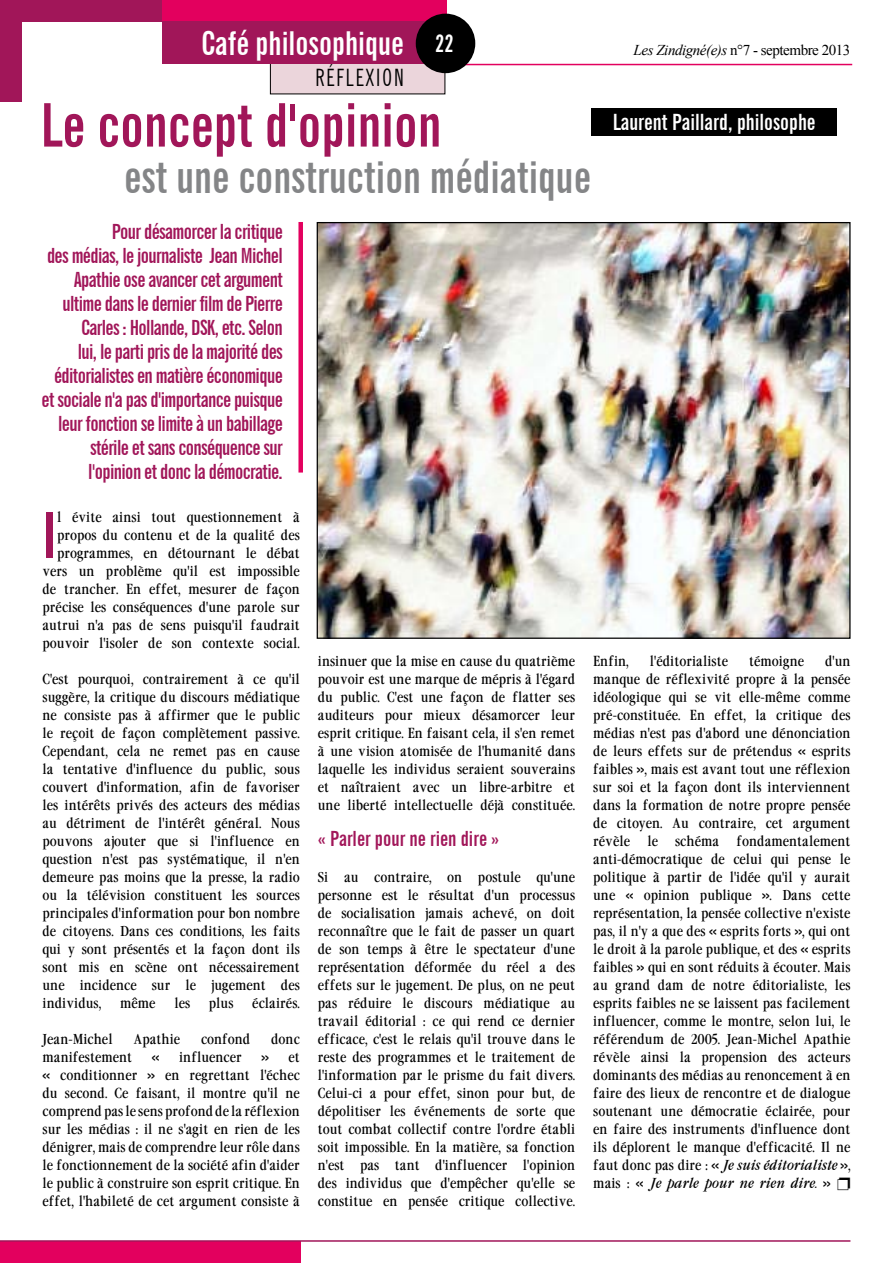
<style>
.page{position:relative;width:893px;height:1263px;background:#fff}
.page>*{position:absolute;margin:0;border:0;box-sizing:border-box;transform-origin:0 0}
.t1{font:700 extra-condensed 63.3px "News Gothic BT";color:#a11659}
.t2{font:700 extra-condensed 60px "News Gothic BT";color:#a11659}
.t3{font:700 extra-condensed 45px "News Gothic BT";color:#848587}
.t4{font:700 extra-condensed 33px "News Gothic BT";color:#fff}
.t5{font:extra-condensed 24px "News Gothic BT";letter-spacing:.09em;color:#000}
.t6{font:700 extra-condensed 22.5px "News Gothic BT";color:#fff}
.t7{font:700 extra-condensed 21px/24px "News Gothic BT";letter-spacing:-.03em;color:#a11659;text-align:right}
.t8{font:15px "Times New Roman";letter-spacing:-.03em;color:#000}
.t9{font:13.5px/18px "Garamond Cond";color:#000;text-align:justify}
.s1{font-size:24px}
.s2{font-style:italic}
</style>
<div class="page">
<div style="left:591px;top:108px;width:246px;height:27px;background:#000"></div>
<div style="left:298px;top:222px;width:5px;height:250px;background:#e3005e"></div>
<img style="left:319px;top:224px;width:530px;height:413px">
<div style="left:158px;top:0;width:288px;height:21px;background:#e3005e"></div>
<div style="left:270px;top:60px;width:175px;height:34px;background:#ebd5db"></div>
<div style="left:162px;top:21px;width:287px;height:43px;background:#a11659"></div>
<hr style="left:447px;top:64px;width:405px;height:1px;background:#e3005e">
<div style="left:0;top:0;width:22px;height:102px;background:#a11659"></div>
<div style="left:0;top:0;width:162px;height:21px;background:#a11659"></div>
<div style="left:416px;top:14px;width:59px;height:59px;background:#000;border-radius:50%"></div>
<div style="left:0;top:1242px;width:301px;height:21px;background:#e3005e"></div>
<hr style="left:0;top:1240px;width:850px;height:2px;background:#a11659">
<h3 class="t4" style="left:201px;top:24px;width:255px">Café philosophique <span class="s1">22</span></h3>
<h3 class="t5" style="left:315px;top:63px;width:90px">RÉFLEXION</h3>
<h2 class="t2" style="left:40px;top:89px;width:402px">Le concept d'opinion</h2>
<h3 class="t3" style="left:124px;top:150px;width:468px">est une construction médiatique</h3>
<p class="t7" style="left:42px;top:220px;width:243px">Pour désamorcer la critique<br>des médias, le journaliste Jean Michel Apathie ose avancer cet argument ultime dans le dernier film de Pierre Carles : Hollande, DSK, etc. Selon<br>lui, le parti pris de la majorité des éditorialistes en matière économique et sociale n'a pas d'importance puisque leur fonction se limite à un babillage stérile et sans conséquence sur l'opinion et donc la démocratie.</p>
<p class="t8" style="left:634px;top:40px;width:218px"><span class="s2">Les Zindigné(e)s</span> n°7 - septembre 2013</p>
<h3 class="t6" style="left:613px;top:108px;width:204px">Laurent Paillard, philosophe</h3>
<p class="t9" style="left:43px;top:508px;width:259px;text-align:right">l évite ainsi tout questionnement à propos du contenu et de la qualité des programmes, en détournant le débat vers un problème qu'il est impossible de trancher. En effet, mesurer de façon précise les conséquences d'une parole sur autrui n'a pas de sens puisqu'il faudrait pouvoir l'isoler de son contexte social.</p>
<p class="t9" style="left:43px;top:670px;width:259px">C'est pourquoi, contrairement à ce qu'il suggère, la critique du discours médiatique ne consiste pas à affirmer que le public le reçoit de façon complètement passive.<br>Cependant, cela ne remet pas en cause la tentative d'influence du public, sous couvert d'information, afin de favoriser les intérêts privés des acteurs des médias au détriment de l'intérêt général. Nous pouvons ajouter que si l'influence en question n'est pas systématique, il n'en demeure pas moins que la presse, la radio ou la télévision constituent les sources principales d'information pour bon nombre de citoyens. Dans ces conditions, les faits qui y sont présentés et la façon dont ils sont mis en scène ont nécessairement une incidence sur le jugement des individus,</p>
<h1 class="t1" style="left:43px;top:497px;width:8px">I</h1>
<p class="t9" style="left:120px;top:994px;width:37px">même</p>
<p class="t9" style="left:174px;top:994px;width:17px">les</p>
<p class="t9" style="left:209px;top:994px;width:26px">plus</p>
<p class="t9" style="left:252px;top:994px;width:49px">éclairés.</p>
<p class="t9" style="left:43px;top:1030px;width:72px">Jean-Michel</p>
<p class="t9" style="left:133px;top:1030px;width:48px">Apathie</p>
<p class="t9" style="left:201px;top:1030px;width:51px">confond</p>
<p class="t9" style="left:271px;top:1030px;width:30px">donc</p>
<p class="t9" style="left:43px;top:1048px;width:91px">manifestement</p>
<p class="t9" style="left:152px;top:1048px;width:9px">«</p>
<p class="t9" style="left:179px;top:1048px;width:64px">influencer</p>
<p class="t9" style="left:43px;top:1048px;width:259px;text-indent:219px">» et « conditionner » en regrettant l'échec du second. Ce faisant, il montre qu'il ne comprend pas le sens profond de la réflexion sur les médias : il ne s'agit en rien de les dénigrer, mais de comprendre leur rôle dans le fonctionnement de la société afin d'aider le public à construire son esprit critique. En effet, l'habileté de cet argument consiste à</p>
<p class="t9" style="left:318px;top:652px;width:259px">insinuer que la mise en cause du quatrième pouvoir est une marque de mépris à l'égard du public. C'est une façon de flatter ses auditeurs pour mieux désamorcer leur esprit critique. En faisant cela, il s'en remet à une vision atomisée de l'humanité dans laquelle les individus seraient souverains et naîtraient avec un libre-arbitre et une liberté intellectuelle déjà constituée.</p>
<h3 class="t7" style="left:318px;top:826px;width:183px">« Parler pour ne rien dire »</h3>
<p class="t9" style="left:318px;top:868px;width:259px">Si au contraire, on postule qu'une personne est le résultat d'un processus de socialisation jamais achevé, on doit reconnaître que le fait de passer un quart de son temps à être le spectateur d'une représentation déformée du réel a des effets sur le jugement. De plus, on ne peut pas réduire le discours médiatique au travail éditorial : ce qui rend ce dernier efficace, c'est le relais qu'il trouve dans le reste des programmes et le traitement de l'information par le prisme du fait divers.<br>Celui-ci a pour effet, sinon pour but, de dépolitiser les événements de sorte que tout combat collectif contre l'ordre établi soit impossible. En la matière, sa fonction n'est pas tant d'influencer l'opinion des individus que d'empêcher qu'elle se constitue en pensée critique collective.</p>
<p class="t9" style="left:593px;top:652px;width:37px">Enfin,</p>
<p class="t9" style="left:650px;top:652px;width:80px">l'éditorialiste</p>
<p class="t9" style="left:749px;top:652px;width:56px">témoigne</p>
<p class="t9" style="left:593px;top:652px;width:259px;text-indent:232px">d'un manque de réflexivité propre à la pensée idéologique qui se vit elle-même comme pré-constituée. En effet, la critique des médias n'est pas d'abord une dénonciation de leurs effets sur de prétendus « esprits faibles », mais est avant tout une réflexion sur soi et la façon dont ils interviennent dans la formation de notre propre pensée de citoyen. Au contraire, cet argument révèle</p>
<p class="t9" style="left:593px;top:832px;width:259px;text-indent:143px">fondamentalement anti-démocratique de celui qui pense le politique à partir de l'idée qu'il y aurait une « opinion publique ». Dans cette représentation, la pensée collective n'existe pas, il n'y a que des « esprits forts », qui ont le droit à la parole publique, et des « esprits faibles » qui en sont réduits à écouter. Mais au grand dam de notre éditorialiste, les esprits faibles ne se laissent pas facilement influencer, comme le montre, selon lui, le référendum de 2005. Jean-Michel Apathie révèle ainsi la propension des acteurs dominants des médias au renoncement à en faire des lieux de rencontre et de dialogue soutenant une démocratie éclairée, pour en faire des instruments d'influence dont ils déplorent le manque d'efficacité. Il ne faut donc pas dire : « <span class="s2">Je suis éditorialiste</span> », mais : « <span class="s2">Je parle pour ne rien dire.</span> »</p>
<p class="t9" style="left:647px;top:832px;width:12px">le</p>
<p class="t9" style="left:675px;top:832px;width:46px">schéma</p>
</div>
